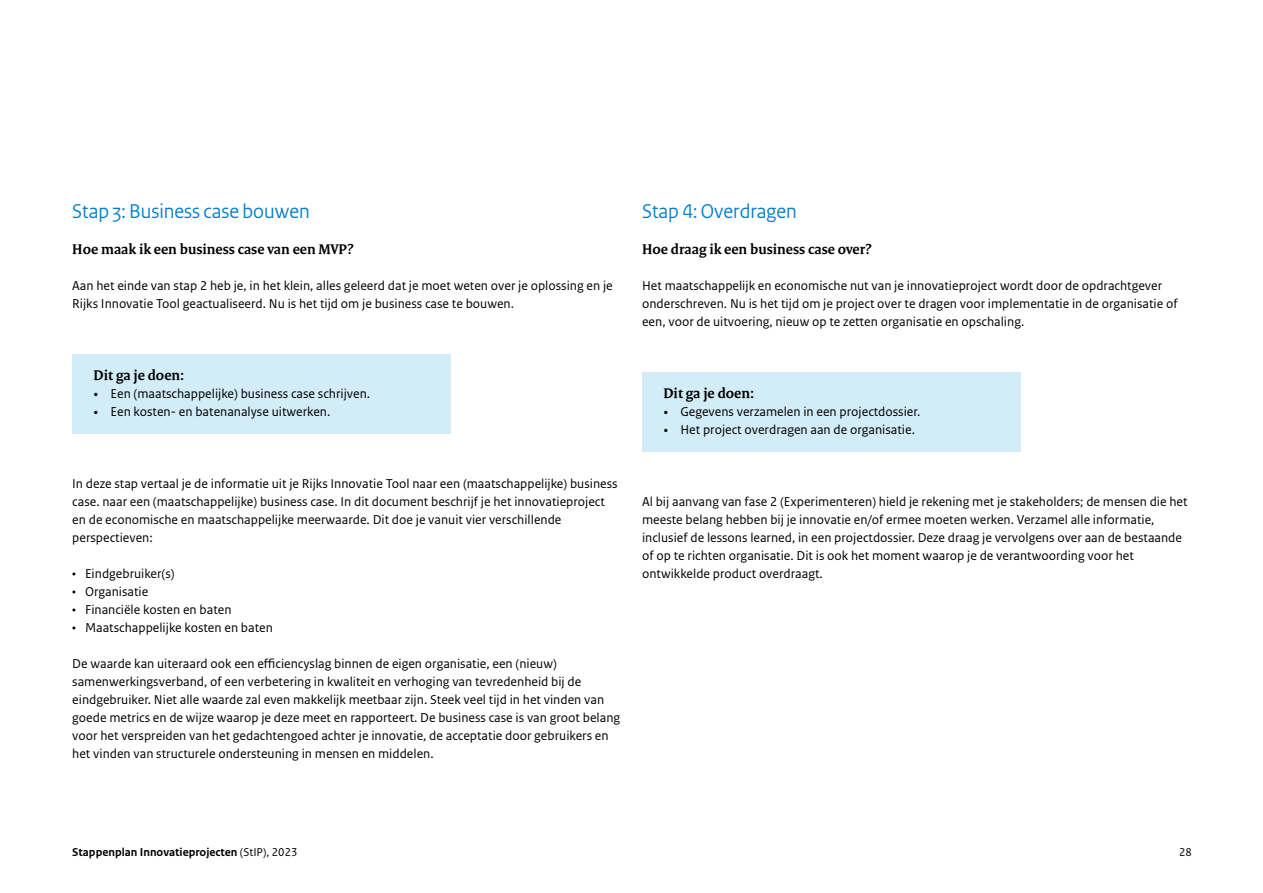
<style>
.page{position:relative;width:1263px;height:893px;background:#fff}
.page>*{position:absolute;margin:0;border:0;box-sizing:border-box;transform-origin:0 0}
._04_RO_Paragraafkop{font:21px "Rijksoverheid Sans Heading";color:#007ccb}
._05_RO_Alineakop_Ser{font:700 15px "Rijksoverheid Serif";color:#000}
._10_RO_Broodtekst_Sa{font:13.5px/18px "Rijksoverheid Sans Text";color:#000}
.t1{font:700 12px "Rijksoverheid Sans Text";color:#000}
.t2{font:12px "Rijksoverheid Sans Text";color:#000}
.s1{font-family:"Rijksoverheid Serif"}
.s2{font-weight:400}
</style>
<div class="page">
<div style="left:72px;top:354px;width:379px;height:79px;background:#d2ecf8"></div>
<div style="left:642px;top:372px;width:378px;height:79px;background:#d2ecf8"></div>
<p class="_04_RO_Paragraafkop" style="left:72px;top:199px;width:239px">Stap 3: Business case bouwen</p>
<p class="_05_RO_Alineakop_Ser" style="left:72px;top:240px;width:283px">Hoe maak ik een business case van een MVP?</p>
<p class="_10_RO_Broodtekst_Sa" style="left:72px;top:277px;width:542px">Aan het einde van stap 2 heb je, in het klein, alles geleerd dat je moet weten over je oplossing en je<br>Rijks Innovatie Tool geactualiseerd. Nu is het tijd om je business case te bouwen.</p>
<p class="_05_RO_Alineakop_Ser" style="left:94px;top:366px;width:92px">Dit ga je doen:</p>
<p class="_10_RO_Broodtekst_Sa" style="left:94px;top:385px;width:278px"><span class="s1">•</span> Een (maatschappelijke) business case schrijven.</p>
<p class="_10_RO_Broodtekst_Sa" style="left:94px;top:403px;width:238px"><span class="s1">•</span> Een kosten- en batenanalyse uitwerken.</p>
<p class="_10_RO_Broodtekst_Sa" style="left:72px;top:475px;width:547px">In deze stap vertaal je de informatie uit je Rijks Innovatie Tool naar een (maatschappelijke) business case. naar een (maatschappelijke) business case. In dit document beschrijf je het innovatieproject en de economische en maatschappelijke meerwaarde. Dit doe je vanuit vier verschillende perspectieven:</p>
<p class="_10_RO_Broodtekst_Sa" style="left:72px;top:565px;width:104px">• Eindgebruiker(s)</p>
<p class="_10_RO_Broodtekst_Sa" style="left:72px;top:583px;width:78px">• Organisatie</p>
<p class="_10_RO_Broodtekst_Sa" style="left:72px;top:601px;width:161px">• Financiële kosten en baten</p>
<p class="_10_RO_Broodtekst_Sa" style="left:72px;top:619px;width:202px">• Maatschappelijke kosten en baten</p>
<p class="_10_RO_Broodtekst_Sa" style="left:72px;top:655px;width:549px">De waarde kan uiteraard ook een efficiencyslag binnen de eigen organisatie, een (nieuw) samenwerkingsverband, of een verbetering in kwaliteit en verhoging van tevredenheid bij de eindgebruiker. Niet alle waarde zal even makkelijk meetbaar zijn. Steek veel tijd in het vinden van goede metrics en de wijze waarop je deze meet en rapporteert. De business case is van groot belang voor het verspreiden van het gedachtengoed achter je innovatie, de acceptatie door gebruikers en het vinden van structurele ondersteuning in mensen en middelen.</p>
<p class="_04_RO_Paragraafkop" style="left:642px;top:199px;width:156px">Stap 4: Overdragen</p>
<p class="_05_RO_Alineakop_Ser" style="left:642px;top:240px;width:231px">Hoe draag ik een business case over?</p>
<p class="_10_RO_Broodtekst_Sa" style="left:642px;top:277px;width:537px">Het maatschappelijk en economische nut van je innovatieproject wordt door de opdrachtgever onderschreven. Nu is het tijd om je project over te dragen voor implementatie in de organisatie of een, voor de uitvoering, nieuw op te zetten organisatie en opschaling.</p>
<p class="_05_RO_Alineakop_Ser" style="left:663px;top:384px;width:92px">Dit ga je doen:</p>
<p class="_10_RO_Broodtekst_Sa" style="left:663px;top:403px;width:258px"><span class="s1">•</span> Gegevens verzamelen in een projectdossier.</p>
<p class="_10_RO_Broodtekst_Sa" style="left:663px;top:421px;width:253px"><span class="s1">•</span> Het project overdragen aan de organisatie.</p>
<p class="_10_RO_Broodtekst_Sa" style="left:642px;top:493px;width:547px">Al bij aanvang van fase 2 (Experimenteren) hield je rekening met je stakeholders; de mensen die het meeste belang hebben bij je innovatie en/of ermee moeten werken. Verzamel alle informatie, inclusief de lessons learned, in een projectdossier. Deze draag je vervolgens over aan de bestaande of op te richten organisatie. Dit is ook het moment waarop je de verantwoording voor het ontwikkelde product overdraagt.</p>
<p class="t1" style="left:72px;top:845px;width:227px">Stappenplan Innovatieprojecten <span class="s2">(StIP), 2023</span></p>
<p class="t2" style="left:1179px;top:845px;width:14px">28</p>
</div>
